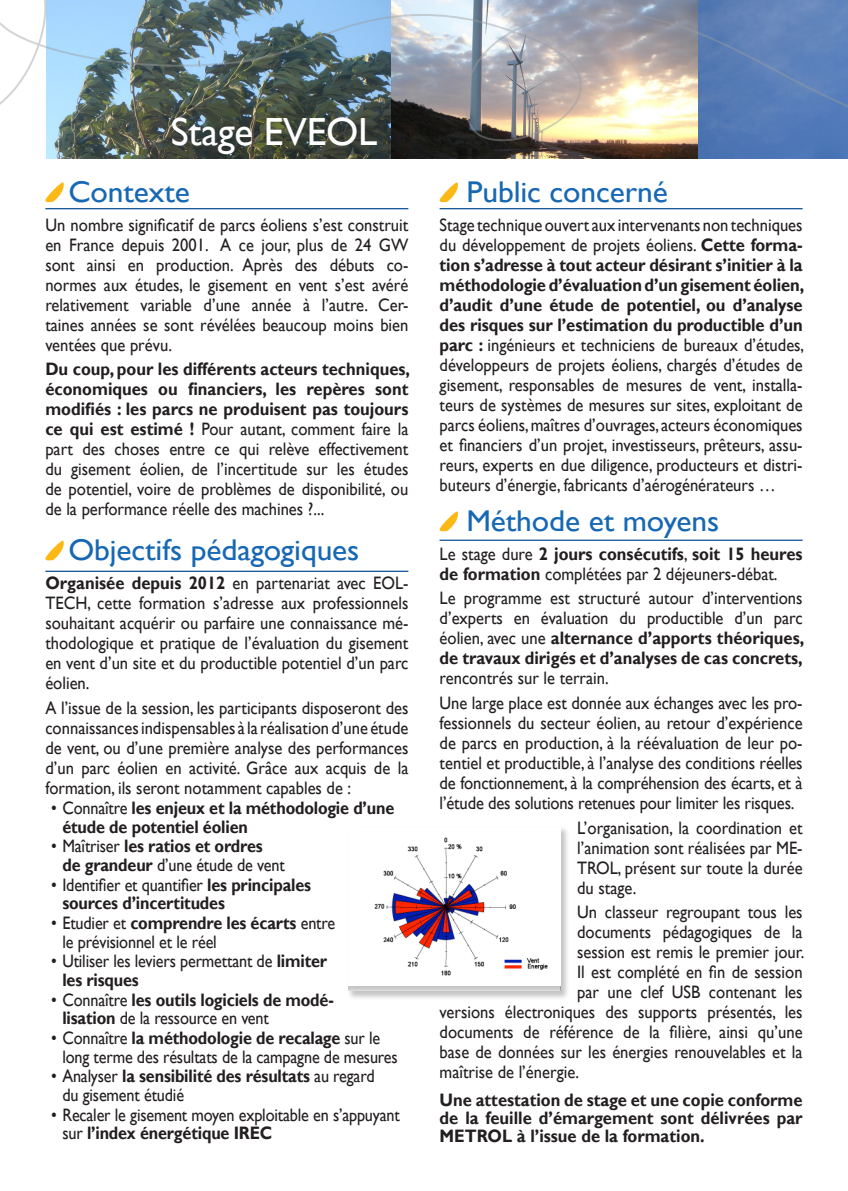
<style>
.page{position:relative;width:848px;height:1191px;background:#fff}
.page>*{position:absolute;margin:0;border:0;box-sizing:border-box;transform-origin:0 0}
.t1{font:39.2px "Gill Sans";letter-spacing:-.005em;color:#fff}
.t2{font:30px "Gill Sans";letter-spacing:-.005em;color:#1768b4;scale:1.05 1}
.t3{font:18px/20px "Gill Sans";color:#231f20;text-align:justify;scale:.92 1}
.t4{font:18px/18.6px "Gill Sans";color:#231f20;scale:.9 1}
.t5{font:700 18px/18.6px "Gill Sans";letter-spacing:-.01em;color:#231f20;scale:.9 1}
.t6{font:700 18px/18px "Gill Sans";letter-spacing:-.01em;color:#231f20;text-align:justify;scale:.92 1}
.s1{font-weight:700}
.s2{font-weight:400}
</style>
<div class="page">
<img style="left:0;top:0;width:848px;height:159px">
<svg style="left:45px;top:182px;width:19px;height:21px"></svg>
<svg style="left:45px;top:540px;width:19px;height:21px"></svg>
<svg style="left:439px;top:182px;width:19px;height:21px"></svg>
<svg style="left:439px;top:511px;width:19px;height:21px"></svg>
<hr style="left:45px;top:208px;width:363px;height:1px;background:#014990">
<hr style="left:439px;top:208px;width:363px;height:1px;background:#014990">
<hr style="left:45px;top:570px;width:363px;height:2px;background:#014990">
<hr style="left:439px;top:539px;width:363px;height:2px;background:#014990">
<div style="left:347px;top:825px;width:223px;height:175px;background:#231f20;opacity:.26"></div>
<div style="left:349px;top:827px;width:211px;height:163px;background:#231f20;opacity:.26"></div>
<img style="left:349px;top:827px;width:211px;height:158px">
<h1 class="t1" style="left:171px;top:109px;width:208px">Stage EVEOL</h1>
<h2 class="t2" style="left:68px;top:175px;width:117px">Contexte</h2>
<p class="t3" style="left:45px;top:215px;width:396px">Un nombre significatif de parcs éoliens s’est construit en France depuis 2001. A ce jour, plus de 24 GW sont ainsi en production. Après des débuts co&shy;normes aux études, le gisement en vent s’est avéré relativement variable d’une année à l’autre. Cer&shy;taines années se sont révélées beaucoup moins bien ventées que prévu.</p>
<p class="t3" style="left:45px;top:359px;width:398px"><span class="s1">Du coup, pour les différents acteurs techniques, économiques ou financiers, les repères sont modifiés : les parcs ne produisent pas toujours ce qui est estimé !</span> Pour autant, comment faire la part des choses entre ce qui relève effectivement du gisement éolien, de l’incertitude sur les études de potentiel, voire de problèmes de disponibilité, ou de la performance réelle des machines ?...</p>
<h2 class="t2" style="left:68px;top:533px;width:279px">Objectifs pédagogiques</h2>
<p class="t3" style="left:45px;top:573px;width:396px"><span class="s1">Organisée depuis 2012</span> en partenariat avec EOL-TECH, cette formation s’adresse aux professionnels souhaitant acquérir ou parfaire une connaissance mé&shy;thodologique et pratique de l’évaluation du gisement en vent d’un site et du productible potentiel d’un parc éolien.</p>
<p class="t3" style="left:45px;top:698px;width:396px">A l’issue de la session, les participants disposeront des connaissances indispensables à la réalisation d’une étude de vent, ou d’une première analyse des performances d’un parc éolien en activité. Grâce aux acquis de la formation, ils seront notamment capables de :</p>
<p class="t5" style="left:62px;top:799px;width:370px;text-indent:-11px"><span class="s2">• Connaître</span> les enjeux et la méthodologie d’une étude de potentiel éolien</p>
<p class="t5" style="left:62px;top:837px;width:249px;text-indent:-11px"><span class="s2">• Maîtriser</span> les ratios et ordres de grandeur <span class="s2">d’une étude de vent</span></p>
<p class="t5" style="left:62px;top:875px;width:278px;text-indent:-11px"><span class="s2">• Identifier et quantifier</span> les principales sources d’incertitudes</p>
<p class="t4" style="left:62px;top:914px;width:304px;text-indent:-11px">• Etudier et <span class="s1">comprendre les écarts</span> entre le prévisionnel et le réel</p>
<p class="t4" style="left:62px;top:952px;width:296px;text-indent:-11px">• Utiliser les leviers permettant de <span class="s1">limiter les risques</span></p>
<p class="t5" style="left:62px;top:990px;width:303px;text-indent:-11px"><span class="s2">• Connaître</span> les outils logiciels de modé&shy;lisation <span class="s2">de la ressource en vent</span></p>
<p class="t4" style="left:62px;top:1029px;width:374px;text-indent:-11px">• Connaître <span class="s1">la méthodologie de recalage</span> sur le long terme des résultats de la campagne de mesures</p>
<p class="t4" style="left:62px;top:1067px;width:348px;text-indent:-11px">• Analyser <span class="s1">la sensibilité des résultats</span> au regard du gisement étudié</p>
<p class="t4" style="left:62px;top:1105px;width:376px;text-indent:-11px">• Recaler le gisement moyen exploitable en s’appuyant sur <span class="s1">l’index énergétique IREC</span></p>
<h2 class="t2" style="left:466px;top:175px;width:193px">Public concerné</h2>
<p class="t3" style="left:439px;top:215px;width:398px">Stage technique ouvert aux intervenants non techniques du développement de projets éoliens. <span class="s1">Cette forma&shy;tion s’adresse à tout acteur désirant s’initier à la méthodologie d’évaluation d’un gisement éolien, d’audit d’une étude de potentiel, ou d’analyse des risques sur l’estimation du productible d’un parc :</span> ingénieurs et techniciens de bureaux d’études, développeurs de projets éoliens, chargés d’études de gisement, responsables de mesures de vent, installa&shy;teurs de systèmes de mesures sur sites, exploitant de parcs éoliens, maîtres d’ouvrages, acteurs économiques et financiers d’un projet, investisseurs, prêteurs, assu&shy;reurs, experts en due diligence, producteurs et distri&shy;buteurs d’énergie, fabricants d’aérogénérateurs …</p>
<h2 class="t2" style="left:466px;top:504px;width:242px">Méthode et moyens</h2>
<p class="t3" style="left:439px;top:544px;width:396px">Le stage dure <span class="s1">2 jours consécutifs</span>, <span class="s1">soit 15 heures de formation</span> complétées par 2 déjeuners-débat.</p>
<p class="t3" style="left:439px;top:588px;width:398px">Le programme est structuré autour d’interventions d’experts en évaluation du productible d’un parc éolien, avec une <span class="s1">alternance d’apports théoriques, de travaux dirigés et d’analyses de cas concrets,</span></p>
<p class="t3" style="left:439px;top:666px;width:396px;line-height:24.6px">rencontrés sur le terrain.<br>Une large place est donnée aux échanges avec les pro-</p>
<p class="t3" style="left:439px;top:713px;width:396px">fessionnels du secteur éolien, au retour d’expérience de parcs en production, à la réévaluation de leur po&shy;tentiel et productible, à l’analyse des conditions réelles de fonctionnement, à la compréhension des écarts, et à l’étude des solutions retenues pour limiter les risques.</p>
<p class="t3" style="left:577px;top:818px;width:246px">L’organisation, la coordination et l’animation sont réalisées par ME-TROL, présent sur toute la durée du stage.</p>
<p class="t3" style="left:577px;top:902px;width:246px">Un classeur regroupant tous les</p>
<p class="t3" style="left:577px;top:922px;width:246px">documents pédagogiques de la</p>
<p class="t3" style="left:577px;top:942px;width:248px">session est remis le premier jour.</p>
<p class="t3" style="left:577px;top:962px;width:246px">Il est complété en fin de session</p>
<p class="t3" style="left:577px;top:982px;width:246px">par une clef USB contenant les</p>
<p class="t3" style="left:439px;top:1002px;width:396px">versions électroniques des supports présentés, les</p>
<p class="t3" style="left:439px;top:1022px;width:396px">documents de référence de la filière, ainsi qu’une</p>
<p class="t3" style="left:439px;top:1042px;width:396px">base de données sur les énergies renouvelables et la</p>
<p class="t3" style="left:439px;top:1062px;width:153px">maîtrise de l’énergie.</p>
<p class="t6" style="left:439px;top:1091px;width:396px">Une attestation de stage et une copie conforme de la feuille d’émargement sont délivrées par METROL à l’issue de la formation.</p>
</div>
